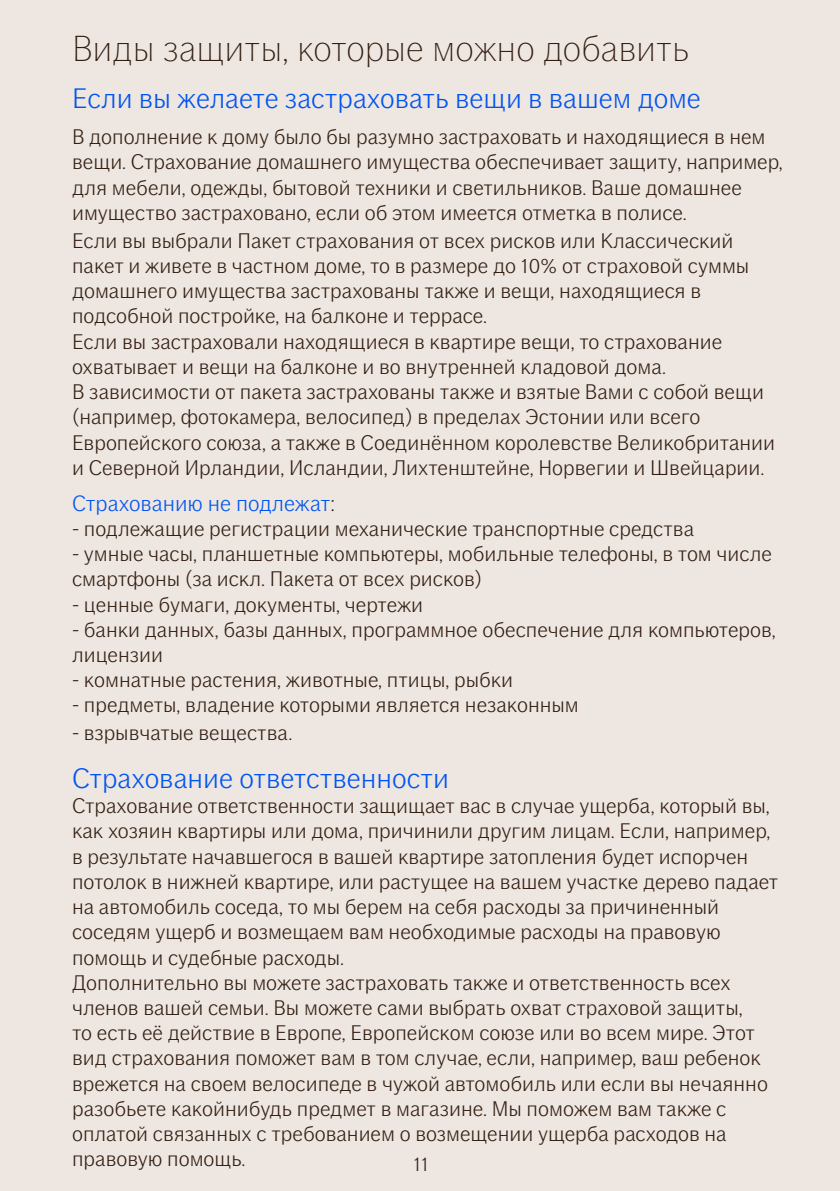
<style>
.page{position:relative;width:840px;height:1191px;background:#fff}
.page>*{position:absolute;margin:0;border:0;box-sizing:border-box;transform-origin:0 0}
.t1{font:100 36px "If Sans";color:#331e11}
.t2{font:300 28px "If Sans";color:#0054f0}
.t3{font:300 22px "If Sans";color:#0054f0}
.t4{font:300 21px/25.2px "If Sans";color:#331e11}
.t5{font:300 20px "If Sans";color:#331e11}
.s1{color:#331e11}
</style>
<div class="page">
<div style="left:0;top:0;width:839px;height:1191px;background:#ede6e1"></div>
<p class="t1" style="left:72px;top:28px;width:618px">Виды защиты, которые можно добавить</p>
<p class="t2" style="left:72px;top:83px;width:630px">Если вы желаете застраховать вещи в вашем доме</p>
<p class="t4" style="left:72px;top:124px;width:712px">В дополнение к дому было бы разумно застраховать и находящиеся в нем вещи. Страхование домашнего имущества обеспечивает защиту, например, для мебели, одежды, бытовой техники и светильников. Ваше домашнее имущество застраховано, если об этом имеется отметка в полисе.</p>
<p class="t4" style="left:72px;top:228px;width:678px">Если вы выбрали Пакет страхования от всех рисков или Классический пакет и живете в частном доме, то в размере до 10% от страховой суммы домашнего имущества застрахованы также и вещи, находящиеся в подсобной постройке, на балконе и террасе.</p>
<p class="t4" style="left:72px;top:329px;width:651px">Если вы застраховали находящиеся в квартире вещи, то страхование охватывает и вещи на балконе и во внутренней кладовой дома.</p>
<p class="t4" style="left:72px;top:379px;width:693px">В зависимости от пакета застрахованы также и взятые Вами с собой вещи</p>
<p class="t4" style="left:72px;top:404px;width:704px">(например, фотокамера, велосипед) в пределах Эстонии или всего<br>Европейского союза, а также в Соединённом королевстве Великобритании и Северной Ирландии, Исландии, Лихтенштейне, Норвегии и Швейцарии.</p>
<p class="t3" style="left:72px;top:490px;width:264px">Страхованию не подлежат<span class="s1">:</span></p>
<p class="t4" style="left:72px;top:516px;width:623px">- подлежащие регистрации механические транспортные средства</p>
<p class="t4" style="left:72px;top:541px;width:701px">- умные часы, планшетные компьютеры, мобильные телефоны, в том числе смартфоны (за искл. Пакета от всех рисков)</p>
<p class="t4" style="left:72px;top:592px;width:352px">- ценные бумаги, документы, чертежи</p>
<p class="t4" style="left:72px;top:617px;width:705px">- банки данных, базы данных, программное обеспечение для компьютеров, лицензии</p>
<p class="t4" style="left:72px;top:667px;width:442px">- комнатные растения, животные, птицы, рыбки</p>
<p class="t4" style="left:72px;top:692px;width:508px">- предметы, владение которыми является незаконным</p>
<p class="t4" style="left:72px;top:720px;width:222px">- взрывчатые вещества.</p>
<p class="t2" style="left:72px;top:762px;width:378px">Страхование ответственности</p>
<p class="t4" style="left:72px;top:793px;width:707px">Страхование ответственности защищает вас в случае ущерба, который вы, как хозяин квартиры или дома, причинили другим лицам. Если, например, в результате начавшегося в вашей квартире затопления будет испорчен потолок в нижней квартире, или растущее на вашем участке дерево падает на автомобиль соседа, то мы берем на себя расходы за причиненный соседям ущерб и возмещаем вам необходимые расходы на правовую помощь и судебные расходы.</p>
<p class="t4" style="left:72px;top:970px;width:697px">Дополнительно вы можете застраховать также и ответственность всех членов вашей семьи. Вы можете сами выбрать охват страховой защиты, то есть её действие в Европе, Европейском союзе или во всем мире. Этот вид страхования поможет вам в том случае, если, например, ваш ребенок врежется на своем велосипеде в чужой автомобиль или если вы нечаянно разобьете какойнибудь предмет в магазине. Мы поможем вам также с оплатой связанных с требованием о возмещении ущерба расходов на правовую помощь.</p>
<p class="t5" style="left:413px;top:1152px;width:17px">11</p>
</div>
